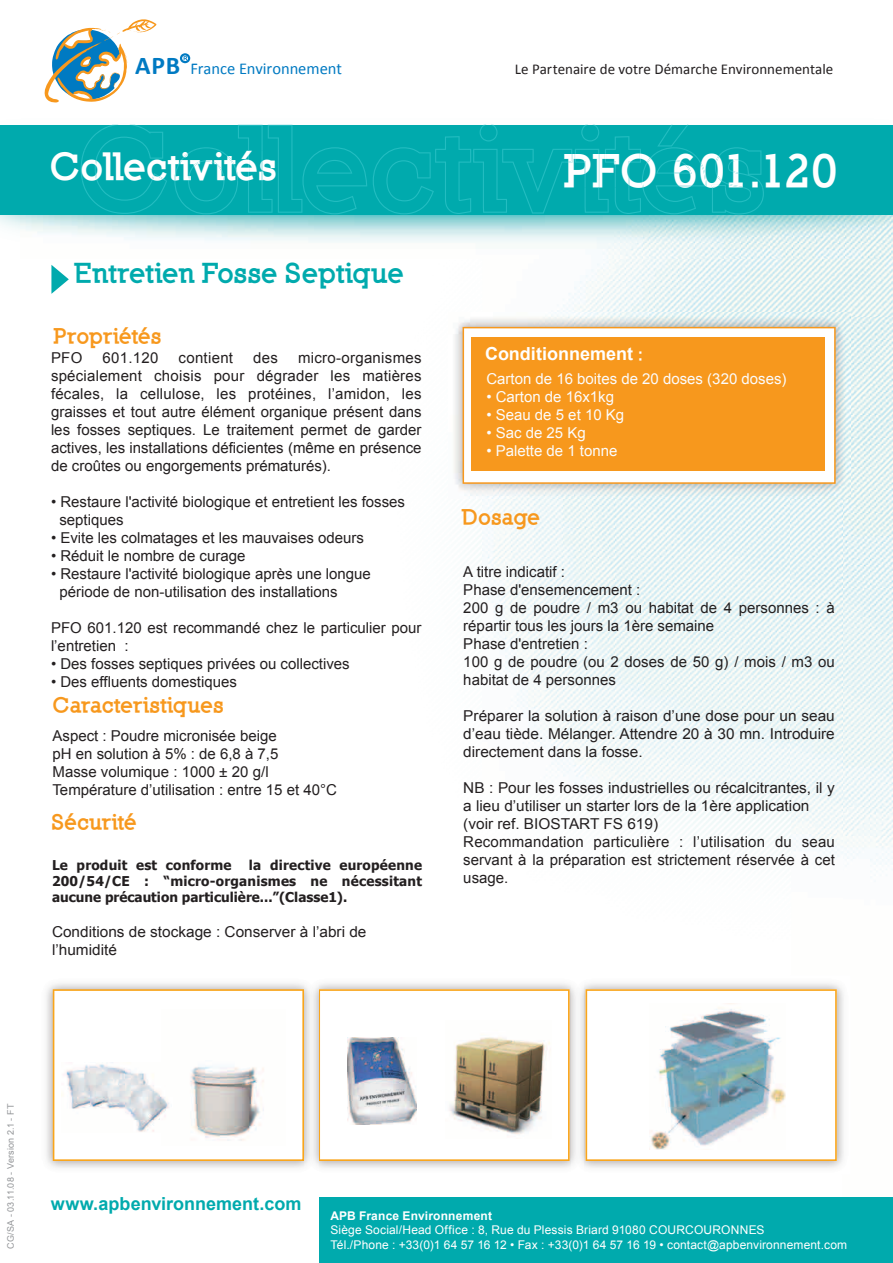
<style>
.page{position:relative;width:893px;height:1263px;background:#fff}
.page>*{position:absolute;margin:0;border:0;box-sizing:border-box;transform-origin:0 0}
.t1{font:900 45px "Nilland";letter-spacing:.01em;color:#fff}
.t2{font:900 37.5px "Nilland";letter-spacing:.005em;color:#fff}
.t3{font:900 27px "Nilland";letter-spacing:.005em;color:#00aaad}
.t4{font:900 21px "Nilland";letter-spacing:.005em;color:#f7981d}
.t5{font:700 18px "Arial";color:#00aaad}
.t6{font:700 18px "Arial";color:#fff}
.t7{font:16.5px "Calibri";letter-spacing:-.005em;color:#007ac2}
.t8{font:15px/18px "Arial";color:#231f20}
.t9{font:15px "Arial";color:#fcfcfc}
.t10{font:15px "Calibri";color:#231f20}
.t11{font:15px "Arial";letter-spacing:.02em;color:#231f20}
.t12{font:700 13.5px/16.2px "Tahoma";color:#231f20;text-align:justify}
.t13{font:12px/14.4px "Arial";letter-spacing:.015em;color:#fff}
.t14{font:700 12px "Arial";letter-spacing:.015em;color:#fff}
.t15{font:9px "Arial";letter-spacing:.02em;color:#939598}
.s1{font-weight:700;font-size:25.65px}
.s2{font-family:"Nilland";font-weight:900}
</style>
<div class="page">
<img style="left:557px;top:259px;width:336px;height:58px">
<img style="left:842px;top:317px;width:51px;height:559px">
<img style="left:482px;top:498px;width:360px;height:366px">
<div style="left:319px;top:1197px;width:574px;height:66px;background:#00aaad"></div>
<svg style="left:180px;top:53px;width:10px;height:10px"></svg>
<svg style="left:44px;top:19px;width:113px;height:84px"></svg>
<img style="left:454px;top:312px;width:396px;height:186px">
<svg style="left:463px;top:327px;width:373px;height:157px"></svg>
<div style="left:472px;top:338px;width:353px;height:133px;background:#f7981d"></div>
<svg style="left:51px;top:265px;width:18px;height:29px"></svg>
<img style="left:318px;top:983px;width:254px;height:185px">
<svg style="left:318px;top:989px;width:252px;height:172px"></svg>
<img style="left:46px;top:983px;width:259px;height:185px">
<img style="left:305px;top:986px;width:13px;height:179px">
<svg style="left:53px;top:989px;width:251px;height:172px"></svg>
<svg style="left:585px;top:989px;width:252px;height:172px"></svg>
<img style="left:162px;top:1009px;width:123px;height:136px">
<img style="left:61px;top:1063px;width:111px;height:70px">
<img style="left:0;top:214px;width:893px;height:45px">
<div style="left:0;top:125px;width:893px;height:89px;background:#00aaad"></div>
<img style="left:112px;top:124px;width:23px;height:1px">
<svg style="left:81px;top:125px;width:86px;height:89px"></svg>
<svg style="left:174px;top:124px;width:590px;height:90px"></svg>
<img style="left:347px;top:1038px;width:69px;height:86px">
<img style="left:445px;top:1021px;width:106px;height:117px">
<img style="left:649px;top:1004px;width:136px;height:146px">
<p class="t7" style="left:135px;top:59px;width:208px"><span class="s1">APB</span> France Environnement</p>
<p class="t10" style="left:515px;top:60px;width:320px">Le Partenaire de votre Démarche Environnementale</p>
<h2 class="t2" style="left:50px;top:143px;width:229px">Collectivités</h2>
<h1 class="t1" style="left:565px;top:142px;width:275px">PFO 601.120</h1>
<h3 class="t3" style="left:75px;top:256px;width:331px">Entretien Fosse Septique</h3>
<h3 class="t4" style="left:54px;top:323px;width:109px">Propriétés</h3>
<p class="t8" style="left:51px;top:349px;width:33px">PFO</p>
<p class="t8" style="left:103px;top:349px;width:57px">601.120</p>
<p class="t11" style="left:179px;top:348px;width:56px">contient</p>
<p class="t8" style="left:253px;top:349px;width:26px">des</p>
<p class="t8" style="left:51px;top:349px;width:372px;text-align:justify;text-indent:247px">micro-organismes spécialement choisis pour dégrader les matières fécales, la cellulose, les protéines, l’amidon, les graisses et tout autre élément organique présent dans les fosses septiques. Le traitement permet de garder actives, les installations déficientes (même en présence de croûtes ou engorgements prématurés).</p>
<p class="t8" style="left:59px;top:493px;width:347px;text-indent:-8px">• Restaure l'activité biologique et entretient les fosses septiques</p>
<p class="t8" style="left:51px;top:529px;width:314px">• Evite les colmatages et les mauvaises odeurs</p>
<p class="t8" style="left:51px;top:547px;width:196px">• Réduit le nombre de curage</p>
<p class="t8" style="left:59px;top:565px;width:313px;text-indent:-8px">• Restaure l'activité biologique après une longue période de non-utilisation des installations</p>
<p class="t8" style="left:51px;top:619px;width:372px">PFO 601.120 est recommandé chez le particulier pour l’entretien :</p>
<p class="t8" style="left:51px;top:655px;width:300px">• Des fosses septiques privées ou collectives</p>
<p class="t8" style="left:51px;top:673px;width:187px">• Des effluents domestiques</p>
<h3 class="t4" style="left:53px;top:692px;width:173px">Caracteristiques</h3>
<p class="t8" style="left:52px;top:727px;width:286px">Aspect : Poudre micronisée beige<br>pH en solution à 5% : de 6,8 à 7,5<br>Masse volumique : 1000 ± 20 g/l Température d’utilisation : entre 15 et 40°C</p>
<h3 class="t4" style="left:52px;top:808px;width:87px">Sécurité</h3>
<p class="t12" style="left:52px;top:856px;width:181px">Le produit est conforme</p>
<p class="t12" style="left:52px;top:856px;width:372px;text-indent:197px">la directive européenne 200/54/CE : “micro-organismes ne nécessitant aucune précaution particulière...”(Classe1).</p>
<p class="t8" style="left:52px;top:922px;width:316px">Conditions de stockage : Conserver à l’abri de l’humidité</p>
<p class="t6" style="left:485px;top:342px;width:160px">Conditionnement <span class="s2">:</span></p>
<p class="t9" style="left:486px;top:369px;width:302px">Carton de 16 boites de 20 doses (320 doses)</p>
<p class="t9" style="left:486px;top:387px;width:129px">• Carton de 16x1kg</p>
<p class="t9" style="left:486px;top:405px;width:139px">• Seau de 5 et 10 Kg</p>
<p class="t9" style="left:486px;top:423px;width:101px">• Sac de 25 Kg</p>
<p class="t9" style="left:486px;top:441px;width:133px">• Palette de 1 tonne</p>
<h3 class="t4" style="left:462px;top:504px;width:80px">Dosage</h3>
<p class="t8" style="left:463px;top:563px;width:373px">A titre indicatif :<br>Phase d'ensemencement :<br>200 g de poudre / m3 ou habitat de 4 personnes : à répartir tous les jours la 1ère semaine<br>Phase d'entretien :<br>100 g de poudre (ou 2 doses de 50 g) / mois / m3 ou habitat de 4 personnes</p>
<p class="t8" style="left:463px;top:707px;width:373px;text-align:justify">Préparer la solution à raison d’une dose pour un seau d’eau tiède. Mélanger. Attendre 20 à 30 mn. Introduire directement dans la fosse.</p>
<p class="t8" style="left:463px;top:779px;width:373px">NB : Pour les fosses industrielles ou récalcitrantes, il y a lieu d’utiliser un starter lors de la 1ère application (voir ref. BIOSTART FS 619)<br>Recommandation particulière : l’utilisation du seau servant à la préparation est strictement réservée à cet usage.</p>
<p class="t15" style="left:5px;top:1249px;width:146px;rotate:-90deg">CG/SA - 03.11.08 - Version 2.1 - FT</p>
<p class="t5" style="left:51px;top:1191px;width:252px">www.apbenvironnement.com</p>
<p class="t14" style="left:330px;top:1208px;width:163px">APB France Environnement</p>
<p class="t13" style="left:330px;top:1223px;width:518px">Siège Social/Head Office : 8, Rue du Plessis Briard 91080 COURCOURONNES<br>Tél./Phone : +33(0)1 64 57 16 12 • Fax : +33(0)1 64 57 16 19 • contact@apbenvironnement.com</p>
</div>
